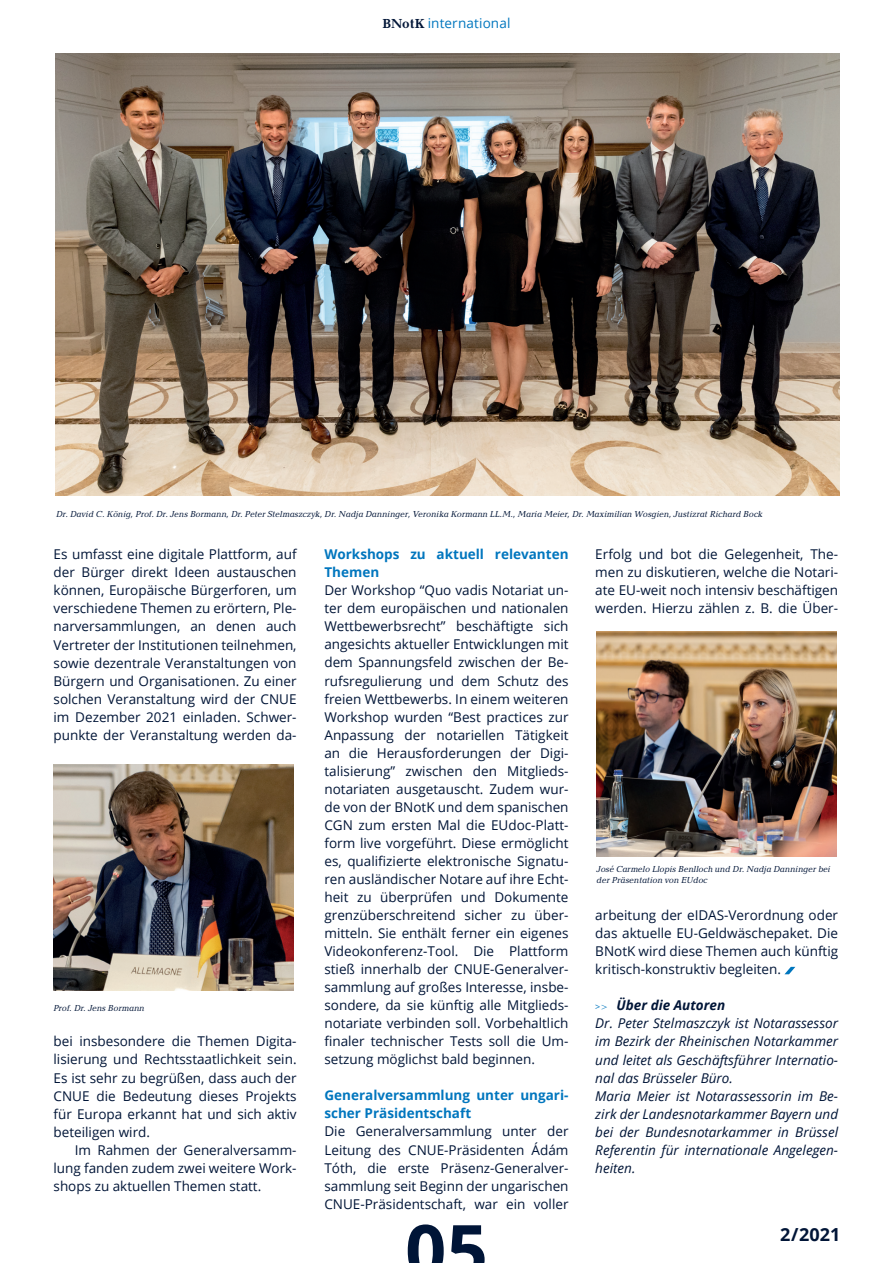
<style>
.page{position:relative;width:893px;height:1263px;background:#fff}
.page>*{position:absolute;margin:0;border:0;box-sizing:border-box;transform-origin:0 0}
.t1{font:700 72px "Open Sans";color:#001537}
.t2{font:700 18px "Open Sans";color:#001537}
.t3{font:13.5px/18px "Open Sans";color:#001537;text-align:justify}
.t4{font:italic 13.5px/18px "Open Sans";color:#001537}
.t5{font:700 13.5px/18px "Open Sans";color:#0076be}
.t6{font:13.5px "Open Sans";letter-spacing:.01em;color:#0076be}
.t7{font:italic 9px/10.8px "Baltica";color:#001537}
.s1{font-family:"Baltica";font-weight:700;color:#001537}
.s2{font-style:normal;font-size:9px;color:#0076be}
.s3{font-family:"Baltica";font-size:9px;color:#0076be}
.s4{font-weight:700}
</style>
<div class="page">
<img style="left:56px;top:54px;width:783px;height:441px">
<svg style="left:785px;top:967px;width:10px;height:7px"></svg>
<img style="left:597px;top:631px;width:240px;height:225px">
<img style="left:54px;top:765px;width:240px;height:225px">
<p class="t6" style="left:383px;top:14px;width:129px"><span class="s1">BNotK</span> international</p>
<p class="t7" style="left:56px;top:509px;width:708px">Dr. David C. König, Prof. Dr. Jens Bormann, Dr. Peter Stelmaszczyk, Dr. Nadja Danninger, Veronika Kormann LL.M., Maria Meier, Dr. Maximilian Wosgien, Justizrat Richard Bock</p>
<p class="t3" style="left:54px;top:545px;width:245px">Es umfasst eine digitale Plattform, auf der Bürger direkt Ideen austauschen können, Europäische Bürgerforen, um verschiedene Themen zu erörtern, Ple&shy;narversammlungen, an denen auch Vertreter der Institutionen teilnehmen, sowie dezentrale Veranstaltungen von Bürgern und Organisationen. Zu einer solchen Veranstaltung wird der CNUE im Dezember 2021 einladen. Schwer&shy;punkte der Veranstaltung werden da-</p>
<p class="t3" style="left:595px;top:545px;width:244px">Erfolg und bot die Gelegenheit, The&shy;men zu diskutieren, welche die Notari&shy;ate EU-weit noch intensiv beschäftigen werden. Hierzu zählen z. B. die Über-</p>
<p class="t5" style="left:324px;top:545px;width:246px">Workshops zu aktuell relevanten<br>Themen</p>
<p class="t3" style="left:324px;top:581px;width:246px">Der Workshop “Quo vadis Notariat un&shy;ter dem europäischen und nationalen Wettbewerbsrecht” beschäftigte sich angesichts aktueller Entwicklungen mit dem Spannungsfeld zwischen der Be&shy;rufsregulierung und dem Schutz des freien Wettbewerbs. In einem weiteren Workshop wurden “Best practices zur Anpassung der notariellen Tätigkeit an die Herausforderungen der Digi&shy;talisierung” zwischen den Mitglieds&shy;notariaten ausgetauscht. Zudem wur&shy;de von der BNotK und dem spanischen CGN zum ersten Mal die EUdoc-Platt&shy;form live vorgeführt. Diese ermöglicht es, qualifizierte elektronische Signatu&shy;ren ausländischer Notare auf ihre Echt&shy;heit zu überprüfen und Dokumente grenzüberschreitend sicher zu über&shy;mitteln. Sie enthält ferner ein eigenes Videokonferenz-Tool. Die Plattform stieß innerhalb der CNUE-Generalver&shy;sammlung auf großes Interesse, insbe&shy;sondere, da sie künftig alle Mitglieds&shy;notariate verbinden soll. Vorbehaltlich finaler technischer Tests soll die Um&shy;setzung möglichst bald beginnen.</p>
<p class="t5" style="left:324px;top:1086px;width:246px">Generalversammlung unter ungari&shy;scher Präsidentschaft</p>
<p class="t3" style="left:324px;top:1122px;width:246px">Die Generalversammlung unter der Leitung des CNUE-Präsidenten Ádám Tóth, die erste Präsenz-Generalver&shy;sammlung seit Beginn der ungarischen CNUE-Präsidentschaft, war ein voller</p>
<p class="t7" style="left:597px;top:864px;width:235px">José Carmelo Llopis Benlloch und Dr. Nadja Danninger bei der Präsentation von EUdoc</p>
<p class="t3" style="left:595px;top:906px;width:244px">arbeitung der eIDAS-Verordnung oder das aktuelle EU-Geldwäschepaket. Die BNotK wird diese Themen auch künftig kritisch-konstruktiv begleiten.</p>
<p class="t4" style="left:595px;top:996px;width:244px"><span class="s2">&gt;</span><span class="s3">&gt;</span> <span class="s4">Über die Autoren<br></span>Dr. Peter Stelmaszczyk ist Notarassessor im Bezirk der Rheinischen Notarkammer und leitet als Geschäftsführer Internatio&shy;nal das Brüsseler Büro.<br>Maria Meier ist Notarassessorin im Be&shy;zirk der Landesnotarkammer Bayern und bei der Bundesnotarkammer in Brüssel Referentin für internationale Angelegen&shy;heiten.</p>
<p class="t7" style="left:53px;top:1002px;width:93px">Prof. Dr. Jens Bormann</p>
<p class="t3" style="left:54px;top:1032px;width:245px">bei insbesondere die Themen Digita&shy;lisierung und Rechtsstaatlichkeit sein.<br>Es ist sehr zu begrüßen, dass auch der CNUE die Bedeutung dieses Projekts für Europa erkannt hat und sich aktiv beteiligen wird.</p>
<p class="t3" style="left:54px;top:1140px;width:245px;text-indent:21px">Im Rahmen der Generalversamm&shy;lung fanden zudem zwei weitere Work&shy;shops zu aktuellen Themen statt.</p>
<h1 class="t1" style="left:405px;top:1200px;width:84px">05</h1>
<h2 class="t2" style="left:780px;top:1221px;width:62px">2/2021</h2>
</div>
